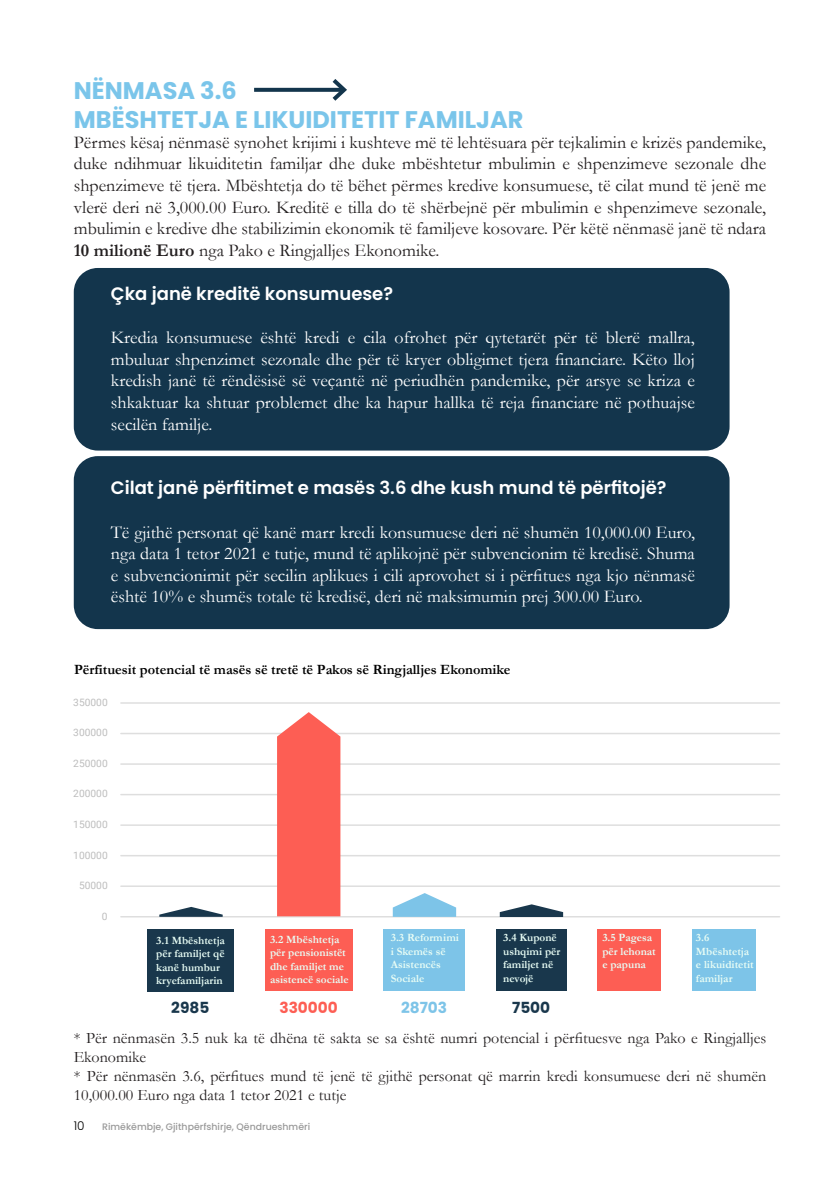
<style>
.page{position:relative;width:840px;height:1191px;background:#fff}
.page>*{position:absolute;margin:0;border:0;box-sizing:border-box;transform-origin:0 0}
.t1{font:700 24px/28.8px "Poppins";color:#7ac5ea}
.t2{font:18px/21.6px "Garamond";color:#fff;text-align:justify}
.t3{font:18px/21.6px "Garamond";color:#231f20;text-align:justify}
.t4{font:600 18px "Poppins";color:#fff}
.t5{font:16px/19.2px "Garamond";color:#231f20}
.t6{font:700 15.2px "Poppins";color:#19374c}
.t7{font:700 15.2px "Poppins";color:#fd5e54}
.t8{font:700 15.2px "Poppins";color:#7dc4e8}
.t9{font:700 14.2px "Garamond";color:#000}
.t10{font:300 12px "Poppins";color:#000}
.t11{font:700 11.2px/13.4px "Garamond";color:#e8fdf5}
.t12{font:10.2px "Roboto";color:#bdbdbd}
.t13{font:500 9.4px "Poppins";color:#999}
.s1{font-weight:700}
</style>
<div class="page">
<svg style="left:254px;top:88px;width:74px;height:4px"></svg>
<svg style="left:328px;top:79px;width:19px;height:22px"></svg>
<div style="left:74px;top:268px;width:655px;height:182px;background:#13354c;border-radius:24px"></div>
<div style="left:74px;top:456px;width:655px;height:173px;background:#13354c;border-radius:24px"></div>
<hr style="left:121px;top:855px;width:658px;height:1px;background:#dedede">
<hr style="left:121px;top:885px;width:658px;height:2px;background:#dedede">
<hr style="left:121px;top:794px;width:658px;height:1px;background:#dedede">
<hr style="left:121px;top:824px;width:658px;height:2px;background:#dedede">
<hr style="left:121px;top:733px;width:658px;height:1px;background:#dedede">
<hr style="left:121px;top:702px;width:658px;height:1px;background:#dedede">
<hr style="left:121px;top:763px;width:658px;height:2px;background:#dedede">
<hr style="left:121px;top:916px;width:658px;height:1px;background:#dedede">
<div style="left:147px;top:929px;width:86px;height:62px;background:#19374c"></div>
<div style="left:265px;top:929px;width:87px;height:62px;background:#fd5e54"></div>
<div style="left:383px;top:929px;width:81px;height:62px;background:#7dc4e8"></div>
<svg style="left:392px;top:893px;width:64px;height:24px"></svg>
<svg style="left:159px;top:907px;width:63px;height:9px"></svg>
<svg style="left:499px;top:904px;width:64px;height:13px"></svg>
<div style="left:495px;top:929px;width:71px;height:62px;background:#19374c"></div>
<div style="left:597px;top:929px;width:63px;height:62px;background:#fd5e54"></div>
<div style="left:692px;top:929px;width:63px;height:62px;background:#7dc4e8"></div>
<svg style="left:277px;top:712px;width:63px;height:204px;background:#fd685e"></svg>
<h1 class="t1" style="left:74px;top:78px;width:451px">NËNMASA 3.6<br>MBËSHTETJA E LIKUIDITETIT FAMILJAR</h1>
<p class="t3" style="left:74px;top:131px;width:693px">Përmes kësaj nënmasë synohet krijimi i kushteve më të lehtësuara për tejkalimin e krizës pandemike, duke ndihmuar likuiditetin familjar dhe duke mbështetur mbulimin e shpenzimeve sezonale dhe shpenzimeve të tjera. Mbështetja do të bëhet përmes kredive konsumuese, të cilat mund të jenë me vlerë deri në 3,000.00 Euro. Kreditë e tilla do të shërbejnë për mbulimin e shpenzimeve sezonale, mbulimin e kredive dhe stabilizimin ekonomik të familjeve kosovare. Për këtë nënmasë janë të ndara <span class="s1">10 milionë Euro</span> nga Pako e Ringjalljes Ekonomike.</p>
<p class="t4" style="left:111px;top:286px;width:283px">Çka janë kreditë konsumuese?</p>
<p class="t2" style="left:111px;top:329px;width:585px">Kredia konsumuese është kredi e cila ofrohet për qytetarët për të blerë mallra, mbuluar shpenzimet sezonale dhe për të kryer obligimet tjera financiare. Këto lloj kredish janë të rëndësisë së veçantë në periudhën pandemike, për arsye se kriza e shkaktuar ka shtuar problemet dhe ka hapur hallka të reja financiare në pothuajse secilën familje.</p>
<p class="t4" style="left:111px;top:477px;width:557px">Cilat janë përfitimet e masës 3.6 dhe kush mund të përfitojë?</p>
<p class="t2" style="left:111px;top:520px;width:585px">Të gjithë personat që kanë marr kredi konsumuese deri në shumën 10,000.00 Euro, nga data 1 tetor 2021 e tutje, mund të aplikojnë për subvencionim të kredisë. Shuma e subvencionimit për secilin aplikues i cili aprovohet si i përfitues nga kjo nënmasë është 10% e shumës totale të kredisë, deri në maksimumin prej 300.00 Euro.</p>
<p class="t9" style="left:74px;top:664px;width:437px">Përfituesit potencial të masës së tretë të Pakos së Ringjalljes Ekonomike</p>
<p class="t12" style="left:73px;top:696px;width:36px">350000</p>
<p class="t12" style="left:73px;top:727px;width:36px">300000</p>
<p class="t12" style="left:73px;top:757px;width:36px">250000</p>
<p class="t12" style="left:73px;top:788px;width:36px">200000</p>
<p class="t12" style="left:73px;top:818px;width:36px">150000</p>
<p class="t12" style="left:73px;top:849px;width:36px">100000</p>
<p class="t12" style="left:79px;top:879px;width:30px">50000</p>
<p class="t12" style="left:102px;top:910px;width:7px">0</p>
<p class="t11" style="left:156px;top:935px;width:70px">3.1 Mbështetja për familjet që kanë humbur kryefamiljarin</p>
<p class="t11" style="left:270px;top:934px;width:80px">3.2 Mbështetja për pensionistët dhe familjet me asistencë sociale</p>
<p class="t11" style="left:390px;top:932px;width:70px">3.3 Reformimi i Skemës së<br>Asistencës<br>Sociale</p>
<p class="t6" style="left:171px;top:1000px;width:39px">2985</p>
<p class="t7" style="left:279px;top:1000px;width:60px">330000</p>
<p class="t8" style="left:401px;top:1001px;width:48px">28703</p>
<p class="t11" style="left:503px;top:932px;width:59px">3.4 Kuponë ushqimi për familjet në nevojë</p>
<p class="t11" style="left:602px;top:932px;width:55px">3.5 Pagesa për lehonat e papuna</p>
<p class="t11" style="left:695px;top:932px;width:59px">3.6<br>Mbështetja e likuiditetit familjar</p>
<p class="t6" style="left:512px;top:1001px;width:40px">7500</p>
<p class="t5" style="left:74px;top:1027px;width:693px">* Për nënmasën 3.5 nuk ka të dhëna të sakta se sa është numri potencial i përfituesve nga Pako e Ringjalljes Ekonomike<br>* Për nënmasën 3.6, përfitues mund të jenë të gjithë personat që marrin kredi konsumuese deri në shumën 10,000.00 Euro nga data 1 tetor 2021 e tutje</p>
<p class="t10" style="left:74px;top:1118px;width:12px">10</p>
<p class="t13" style="left:102px;top:1122px;width:209px">Rimëkëmbje, Gjithpërfshirje, Qëndrueshmëri</p>
</div>
